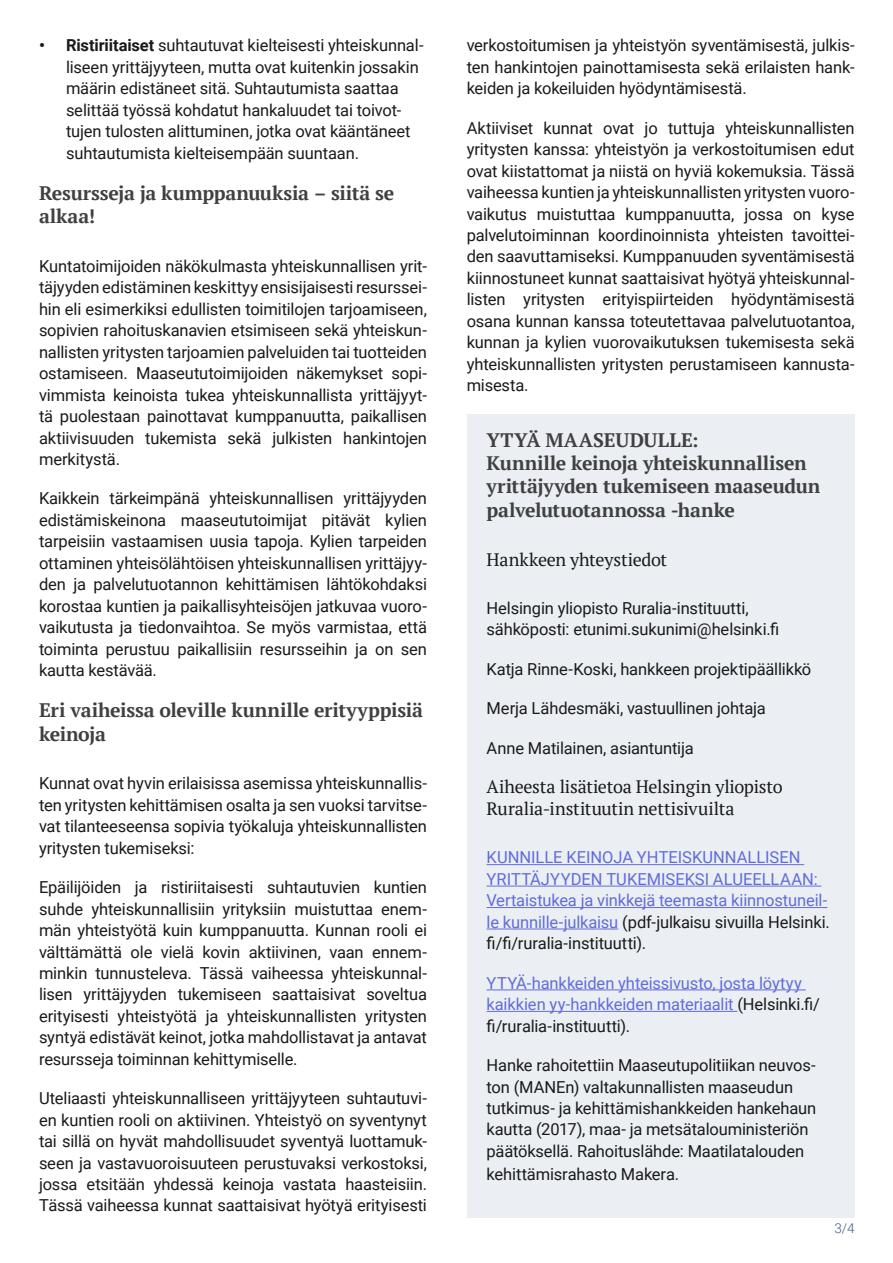
<style>
.page{position:relative;width:893px;height:1263px;background:#fff}
.page>*{position:absolute;margin:0;border:0;box-sizing:border-box;transform-origin:0 0}
.t1{font:700 19.5px/23.4px "PT Serif";letter-spacing:-.01em;color:#404040}
.t2{font:18px/21.6px "PT Serif";letter-spacing:-.01em;color:#1a1a1a}
.Leipäteksti{font:16.5px/21.5px "Roboto";letter-spacing:-.01em;color:#1a1a1a;text-align:justify}
.Leipä_info{font:16.5px/21.5px "Roboto";letter-spacing:-.01em;color:#1a1a1a}
.Leipä_info-2{font:16.5px/21.5px "Roboto";letter-spacing:-.005em;color:#616cda}
.Sivunumero{font:300 13.5px "Roboto";color:#405e85}
.s1{font-weight:700}
.s2{color:#1a1a1a}
</style>
<div class="page">
<div style="left:467px;top:414px;width:388px;height:804px;background:#ebeff4"></div>
<hr style="left:487px;top:864px;width:317px;height:1px;background:#616cda">
<hr style="left:487px;top:886px;width:334px;height:1px;background:#616cda">
<hr style="left:487px;top:907px;width:340px;height:1px;background:#616cda">
<hr style="left:487px;top:928px;width:131px;height:1px;background:#616cda">
<hr style="left:487px;top:989px;width:319px;height:1px;background:#616cda">
<hr style="left:487px;top:1011px;width:250px;height:1px;background:#616cda">
<p class="Leipäteksti" style="left:66px;top:34px;width:359px;text-align:left;text-indent:-27px"><span class="s1">• Ristiriitaiset</span> suhtautuvat kielteisesti yhteiskunnal&shy;liseen yrittäjyyteen, mutta ovat kuitenkin jossakin määrin edistäneet sitä. Suhtautumista saattaa selittää työssä kohdatut hankaluudet tai toivot&shy;tujen tulosten alittuminen, jotka ovat kääntäneet suhtautumista kielteisempään suuntaan.</p>
<h2 class="t1" style="left:39px;top:181px;width:357px">Resursseja ja kumppanuuksia – siitä se alkaa!</h2>
<p class="Leipäteksti" style="left:39px;top:255px;width:389px">Kuntatoimijoiden näkökulmasta yhteiskunnallisen yrit&shy;täjyyden edistäminen keskittyy ensisijaisesti resurssei&shy;hin eli esimerkiksi edullisten toimitilojen tarjoamiseen, sopivien rahoituskanavien etsimiseen sekä yhteiskun&shy;nallisten yritysten tarjoamien palveluiden tai tuotteiden ostamiseen. Maaseututoimijoiden näkemykset sopi&shy;vimmista keinoista tukea yhteiskunnallista yrittäjyyt&shy;tä puolestaan painottavat kumppanuutta, paikallisen aktiivisuuden tukemista sekä julkisten hankintojen merkitystä.</p>
<p class="Leipäteksti" style="left:39px;top:487px;width:389px">Kaikkein tärkeimpänä yhteiskunnallisen yrittäjyyden edistämiskeinona maaseututoimijat pitävät kylien tarpeisiin vastaamisen uusia tapoja. Kylien tarpeiden ottaminen yhteisölähtöisen yhteiskunnallisen yrittäjyy&shy;den ja palvelutuotannon kehittämisen lähtökohdaksi korostaa kuntien ja paikallisyhteisöjen jatkuvaa vuoro&shy;vaikutusta ja tiedonvaihtoa. Se myös varmistaa, että toiminta perustuu paikallisiin resursseihin ja on sen kautta kestävää.</p>
<h2 class="t1" style="left:39px;top:698px;width:385px">Eri vaiheissa oleville kunnille erityyppisiä keinoja</h2>
<p class="Leipäteksti" style="left:39px;top:772px;width:389px">Kunnat ovat hyvin erilaisissa asemissa yhteiskunnallis&shy;ten yritysten kehittämisen osalta ja sen vuoksi tarvitse&shy;vat tilanteeseensa sopivia työkaluja yhteiskunnallisten yritysten tukemiseksi:</p>
<p class="Leipäteksti" style="left:39px;top:876px;width:389px">Epäilijöiden ja ristiriitaisesti suhtautuvien kuntien suhde yhteiskunnallisiin yrityksiin muistuttaa enem&shy;män yhteistyötä kuin kumppanuutta. Kunnan rooli ei välttämättä ole vielä kovin aktiivinen, vaan ennem&shy;minkin tunnusteleva. Tässä vaiheessa yhteiskunnal&shy;lisen yrittäjyyden tukemiseen saattaisivat soveltua erityisesti yhteistyötä ja yhteiskunnallisten yritysten syntyä edistävät keinot, jotka mahdollistavat ja antavat resursseja toiminnan kehittymiselle.</p>
<p class="Leipäteksti" style="left:39px;top:1087px;width:389px">Uteliaasti yhteiskunnalliseen yrittäjyyteen suhtautuvi&shy;en kuntien rooli on aktiivinen. Yhteistyö on syventynyt tai sillä on hyvät mahdollisuudet syventyä luottamuk&shy;seen ja vastavuoroisuuteen perustuvaksi verkostoksi, jossa etsitään yhdessä keinoja vastata haasteisiin.<br>Tässä vaiheessa kunnat saattaisivat hyötyä erityisesti</p>
<p class="Leipäteksti" style="left:467px;top:34px;width:389px">verkostoitumisen ja yhteistyön syventämisestä, julkis&shy;ten hankintojen painottamisesta sekä erilaisten hank&shy;keiden ja kokeiluiden hyödyntämisestä.</p>
<p class="Leipäteksti" style="left:467px;top:117px;width:390px">Aktiiviset kunnat ovat jo tuttuja yhteiskunnallisten yritysten kanssa: yhteistyön ja verkostoitumisen edut ovat kiistattomat ja niistä on hyviä kokemuksia. Tässä vaiheessa kuntien ja yhteiskunnallisten yritysten vuoro&shy;vaikutus muistuttaa kumppanuutta, jossa on kyse palvelutoiminnan koordinoinnista yhteisten tavoittei&shy;den saavuttamiseksi. Kumppanuuden syventämisestä kiinnostuneet kunnat saattaisivat hyötyä yhteiskunnal&shy;listen yritysten erityispiirteiden hyödyntämisestä osana kunnan kanssa toteutettavaa palvelutuotantoa, kunnan ja kylien vuorovaikutuksen tukemisesta sekä yhteiskunnallisten yritysten perustamiseen kannusta&shy;misesta.</p>
<h2 class="t1" style="left:487px;top:428px;width:335px">YTYÄ MAASEUDULLE:<br>Kunnille keinoja yhteiskunnallisen yrittäjyyden tukemiseen maaseudun palvelutuotannossa -hanke</h2>
<h3 class="t2" style="left:487px;top:548px;width:182px">Hankkeen yhteystiedot</h3>
<p class="Leipä_info" style="left:487px;top:597px;width:294px">Helsingin yliopisto Ruralia-instituutti, sähköposti: etunimi.sukunimi@helsinki.fi</p>
<p class="Leipä_info" style="left:487px;top:658px;width:326px">Katja Rinne-Koski, hankkeen projektipäällikkö</p>
<p class="Leipä_info" style="left:487px;top:697px;width:281px">Merja Lähdesmäki, vastuullinen johtaja</p>
<p class="Leipä_info" style="left:487px;top:736px;width:209px">Anne Matilainen, asiantuntija</p>
<h3 class="t2" style="left:487px;top:776px;width:298px">Aiheesta lisätietoa Helsingin yliopisto<br>Ruralia-instituutin nettisivuilta</h3>
<p class="Leipä_info-2" style="left:487px;top:846px;width:345px">KUNNILLE KEINOJA YHTEISKUNNALLISEN YRITTÄJYYDEN TUKEMISEKSI ALUEELLAAN:<br>Vertaistukea ja vinkkejä teemasta kiinnostuneil&shy;le kunnille-julkaisu <span class="s2">(pdf-julkaisu sivuilla Helsinki. fi/fi/ruralia-instituutti).</span></p>
<p class="Leipä_info-2" style="left:487px;top:971px;width:335px">YTYÄ-hankkeiden yhteissivusto, josta löytyy kaikkien yy-hankkeiden materiaalit <span class="s2">(Helsinki.fi/ fi/ruralia-instituutti).</span></p>
<p class="Leipä_info" style="left:487px;top:1054px;width:331px">Hanke rahoitettiin Maaseutupolitiikan neuvos&shy;ton (MANEn) valtakunnallisten maaseudun tutkimus- ja kehittämishankkeiden hankehaun kautta (2017), maa- ja metsätalouministeriön päätöksellä. Rahoituslähde: Maatilatalouden</p>
<p class="Leipä_info" style="left:487px;top:1163px;width:194px">kehittämisrahasto Makera.</p>
<p class="Sivunumero" style="left:834px;top:1219px;width:22px">3/4</p>
</div>
